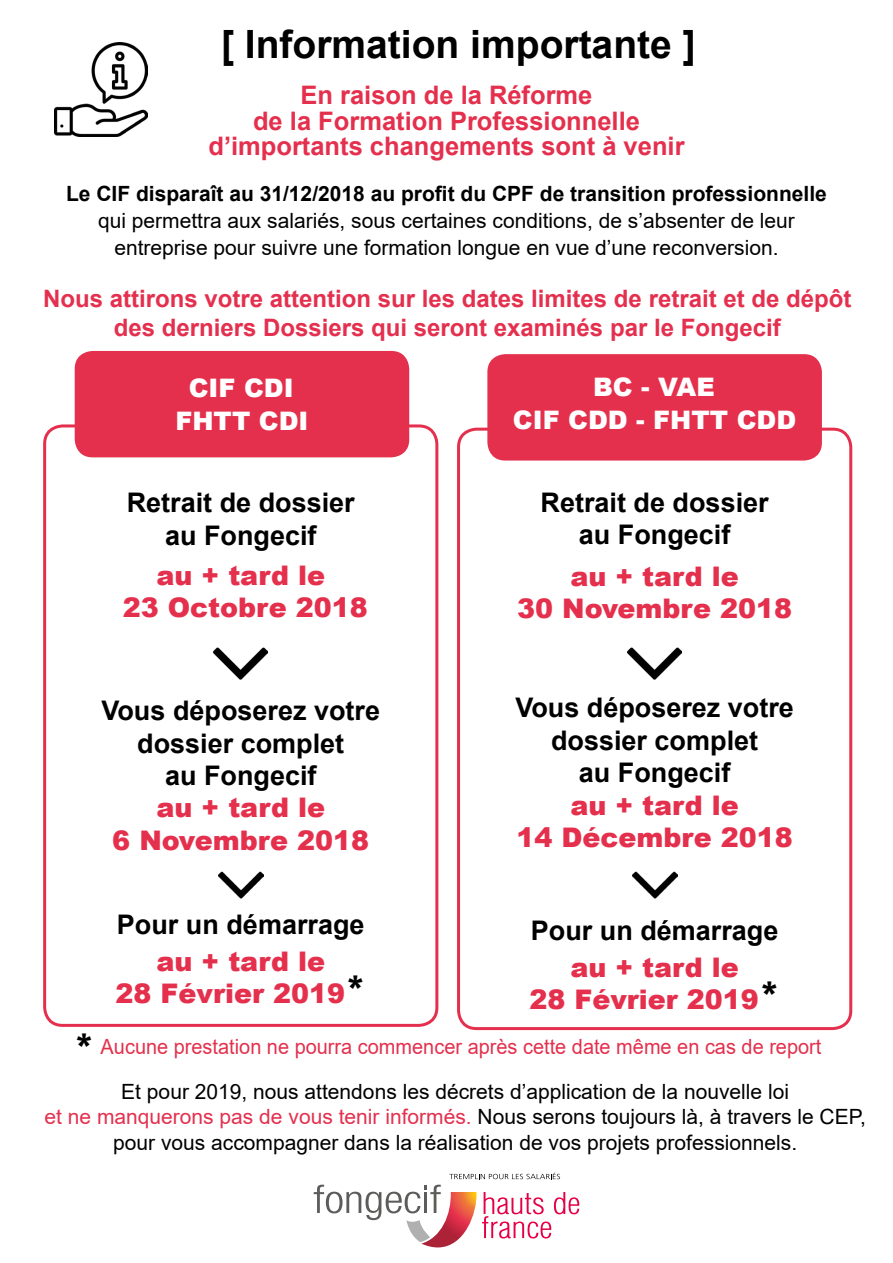
<style>
.page{position:relative;width:893px;height:1263px;background:#fff}
.page>*{position:absolute;margin:0;border:0;box-sizing:border-box;transform-origin:0 0}
.t1{font:700 39px "Arial";color:#000}
.t2{font:700 27px/32.4px "Arial";color:#000;text-align:center}
.t3{font:900 27px/32.4px "Arial";color:#e4304d;text-align:center}
.t4{font:700 25.5px/25.5px "Arial";color:#e4304d;text-align:center}
.t5{font:700 25.5px "Arial";color:#e4304e}
.t6{font:900 25.5px/33px "Arial";color:#fff;text-align:center}
.t7{font:700 24px/28.5px "Arial";color:#e4304e;text-align:center}
.t8{font:21px/25.2px "Arial";color:#000;text-align:center}
.t9{font:700 21px "Arial";color:#000}
.t10{font:21px "Arial";color:#e4304d;scale:.95 1}
.s1{font-size:37.5px;color:#000}
.s2{font-weight:900;font-size:37.5px;color:#000}
.s3{color:#e4304e}
</style>
<div class="page">
<img style="left:54px;top:43px;width:94px;height:93px">
<svg style="left:314px;top:1172px;width:265px;height:75px"></svg>
<img style="left:214px;top:647px;width:54px;height:33px">
<div style="left:43px;top:424px;width:395px;height:603px;border:3px solid #e4304e;border-radius:18px"></div>
<div style="left:75px;top:351px;width:334px;height:106px;background:#e4304d;border-radius:18px"></div>
<div style="left:457px;top:428px;width:395px;height:602px;border:3px solid #e4304e;border-radius:18px"></div>
<div style="left:487px;top:354px;width:335px;height:107px;background:#e4304d;border-radius:18px"></div>
<img style="left:632px;top:871px;width:45px;height:28px">
<img style="left:218px;top:871px;width:45px;height:28px">
<img style="left:628px;top:647px;width:54px;height:33px">
<h1 class="t1" style="left:221px;top:16px;width:476px">[ Information importante ]</h1>
<p class="t4" style="left:253px;top:83px;width:388px">En raison de la Réforme<br>de la Formation Professionnelle</p>
<p class="t5" style="left:208px;top:129px;width:478px">d’importants changements sont à venir</p>
<p class="t9" style="left:66px;top:178px;width:762px">Le CIF disparaît au 31/12/2018 au profit du CPF de transition professionnelle</p>
<p class="t8" style="left:98px;top:207px;width:698px;line-height:27px">qui permettra aux salariés, sous certaines conditions, de s’absenter de leur entreprise pour suivre une formation longue en vue d’une reconversion.</p>
<p class="t7" style="left:43px;top:285px;width:810px">Nous attirons votre attention sur les dates limites de retrait et de dépôt des derniers Dossiers qui seront examinés par le Fongecif</p>
<p class="t6" style="left:175px;top:370px;width:135px">CIF CDI<br>FHTT CDI</p>
<p class="t2" style="left:127px;top:487px;width:230px">Retrait de dossier au Fongecif</p>
<p class="t3" style="left:123px;top:558px;width:246px">au + tard le<br>23 Octobre 2018</p>
<p class="t2" style="left:101px;top:695px;width:280px">Vous déposerez votre dossier complet<br>au Fongecif</p>
<p class="t3" style="left:112px;top:791px;width:258px">au + tard le<br>6 Novembre 2018</p>
<p class="t2" style="left:117px;top:908px;width:249px">Pour un démarrage</p>
<p class="t3" style="left:116px;top:945px;width:252px;line-height:31.5px">au + tard le<br>28 Février 2019<span class="s1">*</span></p>
<p class="t6" style="left:513px;top:369px;width:285px">BC - VAE<br>CIF CDD - FHTT CDD</p>
<p class="t2" style="left:541px;top:486px;width:230px">Retrait de dossier au Fongecif</p>
<p class="t3" style="left:517px;top:559px;width:276px">au + tard le<br>30 Novembre 2018</p>
<p class="t2" style="left:515px;top:692px;width:280px">Vous déposerez votre dossier complet<br>au Fongecif</p>
<p class="t3" style="left:516px;top:788px;width:278px">au + tard le<br>14 Décembre 2018</p>
<p class="t2" style="left:531px;top:914px;width:249px">Pour un démarrage</p>
<p class="t3" style="left:529px;top:951px;width:252px;line-height:31.5px">au + tard le<br>28 Février 2019<span class="s1">*</span></p>
<p class="t10" style="left:74px;top:1032px;width:788px"><span class="s2">*</span> Aucune prestation ne pourra commencer après cette date même en cas de report</p>
<p class="t8" style="left:44px;top:1079px;width:823px">Et pour 2019, nous attendons les décrets d’application de la nouvelle loi<br><span class="s3">et ne manquerons pas de vous tenir informés.</span> Nous serons toujours là, à travers le CEP, pour vous accompagner dans la réalisation de vos projets professionnels.</p>
</div>
